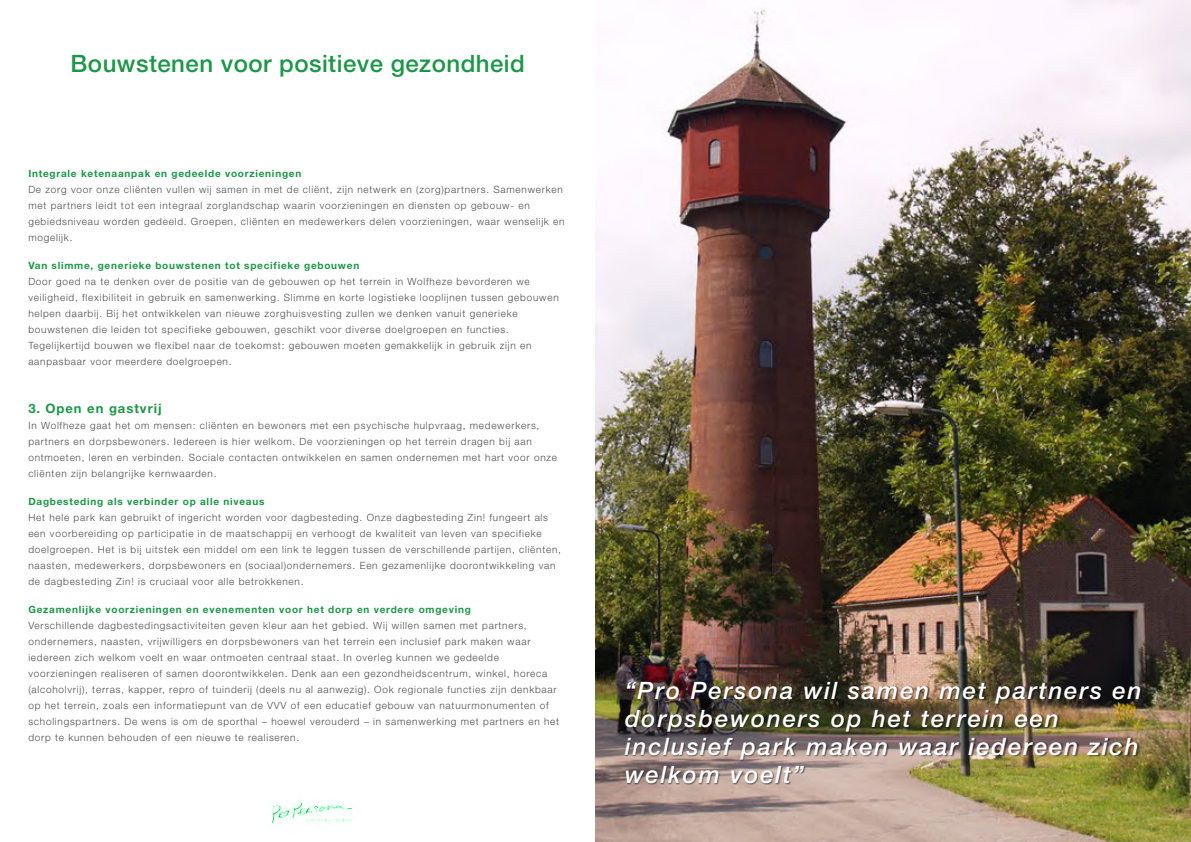
<style>
.page{position:relative;width:1191px;height:842px;background:#fff}
.page>*{position:absolute;margin:0;border:0;box-sizing:border-box;transform-origin:0 0}
.t1{font:italic 500 24px/28px "Helvetica Neue LT Std";letter-spacing:.075em;color:#fff}
.t2{font:500 24px "Helvetica Neue LT Std";letter-spacing:.02em;color:#1c9648}
.t3{font:700 13px "Helvetica Neue LT Std";letter-spacing:.075em;color:#1c9648}
.t4{font:300 10px/16px "Helvetica Neue LT Std";letter-spacing:.075em;color:#4d4c4b}
.t5{font:700 10px "Helvetica Neue LT Std";letter-spacing:.075em;color:#1c9648}
</style>
<div class="page">
<svg style="left:272px;top:801px;width:80px;height:22px"></svg>
<img style="left:595px;top:0;width:596px;height:842px">
<img style="left:625px;top:681px;width:517px;height:104px">
<h1 class="t2" style="left:71px;top:54px;width:456px">Bouwstenen voor positieve gezondheid</h1>
<p class="t5" style="left:28px;top:170px;width:274px">Integrale ketenaanpak en gedeelde voorzieningen</p>
<p class="t4" style="left:28px;top:183px;width:538px">De zorg voor onze cliënten vullen wij samen in met de cliënt, zijn netwerk en (zorg)partners. Samenwerken met partners leidt tot een integraal zorglandschap waarin voorzieningen en diensten op gebouw- en gebiedsniveau worden gedeeld. Groepen, cliënten en medewerkers delen voorzieningen, waar wenselijk en mogelijk.</p>
<p class="t5" style="left:28px;top:262px;width:332px">Van slimme, generieke bouwstenen tot specifieke gebouwen</p>
<p class="t4" style="left:28px;top:275px;width:532px">Door goed na te denken over de positie van de gebouwen op het terrein in Wolfheze bevorderen we veiligheid, flexibiliteit in gebruik en samenwerking. Slimme en korte logistieke looplijnen tussen gebouwen helpen daarbij. Bij het ontwikkelen van nieuwe zorghuisvesting zullen we denken vanuit generieke bouwstenen die leiden tot specifieke gebouwen, geschikt voor diverse doelgroepen en functies.<br>Tegelijkertijd bouwen we flexibel naar de toekomst: gebouwen moeten gemakkelijk in gebruik zijn en aanpasbaar voor meerdere doelgroepen.</p>
<h2 class="t3" style="left:28px;top:404px;width:135px">3. Open en gastvrij</h2>
<p class="t4" style="left:28px;top:419px;width:530px">In Wolfheze gaat het om mensen: cliënten en bewoners met een psychische hulpvraag, medewerkers, partners en dorpsbewoners. Iedereen is hier welkom. De voorzieningen op het terrein dragen bij aan ontmoeten, leren en verbinden. Sociale contacten ontwikkelen en samen ondernemen met hart voor onze cliënten zijn belangrijke kernwaarden.</p>
<p class="t5" style="left:28px;top:498px;width:238px">Dagbesteding als verbinder op alle niveaus</p>
<p class="t4" style="left:28px;top:511px;width:534px">Het hele park kan gebruikt of ingericht worden voor dagbesteding. Onze dagbesteding Zin! fungeert als een voorbereiding op participatie in de maatschappij en verhoogt de kwaliteit van leven van specifieke doelgroepen. Het is bij uitstek een middel om een link te leggen tussen de verschillende partijen, cliënten, naasten, medewerkers, dorpsbewoners en (sociaal)ondernemers. Een gezamenlijke doorontwikkeling van de dagbesteding Zin! is cruciaal voor alle betrokkenen.</p>
<p class="t5" style="left:28px;top:606px;width:444px">Gezamenlijke voorzieningen en evenementen voor het dorp en verdere omgeving</p>
<p class="t4" style="left:28px;top:619px;width:532px">Verschillende dagbestedingsactiviteiten geven kleur aan het gebied. Wij willen samen met partners, ondernemers, naasten, vrijwilligers en dorpsbewoners van het terrein een inclusief park maken waar iedereen zich welkom voelt en waar ontmoeten centraal staat. In overleg kunnen we gedeelde voorzieningen realiseren of samen doorontwikkelen. Denk aan een gezondheidscentrum, winkel, horeca (alcoholvrij), terras, kapper, repro of tuinderij (deels nu al aanwezig). Ook regionale functies zijn denkbaar op het terrein, zoals een informatiepunt van de VVV of een educatief gebouw van natuurmonumenten of scholingspartners. De wens is om de sporthal – hoewel verouderd – in samenwerking met partners en het dorp te kunnen behouden of een nieuwe te realiseren.</p>
<h1 class="t1" style="left:625px;top:679px;width:518px">“Pro Persona wil samen met partners en dorpsbewoners op het terrein een inclusief park maken waar iedereen zich welkom voelt”</h1>
</div>
